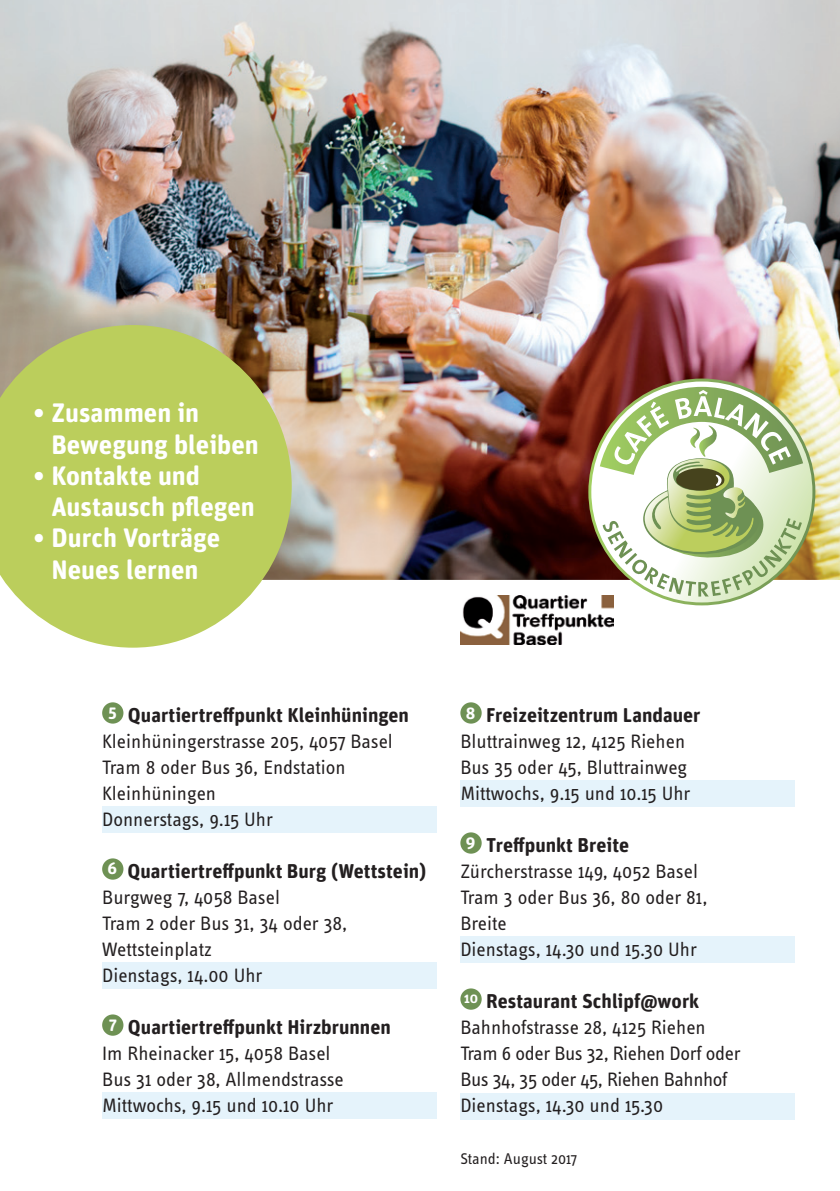
<style>
.page{position:relative;width:840px;height:1191px;background:#fff}
.page>*{position:absolute;margin:0;border:0;box-sizing:border-box;transform-origin:0 0}
.t1{font:700 26.8px/31.2px "Unit Rounded OT";color:#fff}
.t2{font:20px/26px "Info Text";color:#231f20}
.t3{font:700 20px "Unit Rounded OT";color:#231f20}
.t4{font:20px/26px "Info Text";letter-spacing:-.02em;color:#231f20}
.t5{font:16px "Info Text";letter-spacing:-.005em;color:#231f20}
.s1{font-size:16.4px;color:#fff}
</style>
<div class="page">
<img style="left:0;top:0;width:839px;height:580px">
<svg style="left:591px;top:381px;width:221px;height:221px"></svg>
<svg style="left:599px;top:387px;width:203px;height:209px"></svg>
<svg style="left:0;top:325px;width:291px;height:322px;background:#becb6b"></svg>
<div style="left:102px;top:1092px;width:334px;height:27px;background:#e5f3fb"></div>
<div style="left:460px;top:1093px;width:334px;height:27px;background:#e5f3fb"></div>
<div style="left:460px;top:935px;width:334px;height:27px;background:#e5f3fb"></div>
<div style="left:460px;top:780px;width:334px;height:26px;background:#e5f3fb"></div>
<div style="left:102px;top:806px;width:334px;height:27px;background:#e5f3fb"></div>
<div style="left:102px;top:962px;width:334px;height:27px;background:#e5f3fb"></div>
<img style="left:460px;top:595px;width:152px;height:49px">
<div style="left:102px;top:702px;width:21px;height:21px;background:#6e9154;border-radius:50%"></div>
<div style="left:102px;top:858px;width:21px;height:21px;background:#6e9154;border-radius:50%"></div>
<div style="left:102px;top:1014px;width:21px;height:21px;background:#6e9154;border-radius:50%"></div>
<div style="left:460px;top:702px;width:21px;height:21px;background:#6e9154;border-radius:50%"></div>
<div style="left:460px;top:832px;width:21px;height:21px;background:#6e9154;border-radius:50%"></div>
<div style="left:460px;top:988px;width:21px;height:21px;background:#6e9154;border-radius:50%"></div>
<p class="t1" style="left:51px;top:397px;width:209px;text-indent:-18px">• Zusammen in<br>Bewegung bleiben</p>
<p class="t1" style="left:51px;top:460px;width:205px;text-indent:-18px">• Kontakte und<br>Austausch pflegen</p>
<p class="t1" style="left:33px;top:522px;width:188px;text-align:center">• Durch Vorträge<br>Neues lernen</p>
<p class="t3" style="left:108px;top:702px;width:302px"><sup>5</sup> Quartiertreffpunkt Kleinhüningen</p>
<p class="t2" style="left:102px;top:728px;width:292px">Kleinhüningerstrasse 205, 4057 Basel</p>
<p class="t2" style="left:102px;top:754px;width:245px">Tram 8 oder Bus 36, Endstation<br>Kleinhüningen</p>
<p class="t2" style="left:102px;top:806px;width:172px">Donnerstags, 9.15 Uhr</p>
<p class="t3" style="left:107px;top:858px;width:320px"><sup>6</sup> Quartiertreffpunkt Burg (Wettstein)</p>
<p class="t2" style="left:102px;top:884px;width:179px">Burgweg 7, 4058 Basel</p>
<p class="t2" style="left:102px;top:910px;width:246px">Tram 2 oder Bus 31, 34 oder 38,<br>Wettsteinplatz</p>
<p class="t2" style="left:102px;top:962px;width:162px">Dienstags, 14.00 Uhr</p>
<p class="t3" style="left:109px;top:1014px;width:283px"><sup>7</sup> Quartiertreffpunkt Hirzbrunnen</p>
<p class="t2" style="left:102px;top:1040px;width:230px">Im Rheinacker 15, 4058 Basel</p>
<p class="t2" style="left:102px;top:1066px;width:243px">Bus 31 oder 38, Allmendstrasse</p>
<p class="t2" style="left:102px;top:1092px;width:233px">Mittwochs, 9.15 und 10.10 Uhr</p>
<p class="t3" style="left:465px;top:702px;width:236px"><span class="s1">8</span> Freizeitzentrum Landauer</p>
<p class="t2" style="left:460px;top:728px;width:226px">Bluttrainweg 12, 4125 Riehen</p>
<p class="t2" style="left:460px;top:754px;width:228px">Bus 35 oder 45, Bluttrainweg</p>
<p class="t2" style="left:460px;top:780px;width:231px">Mittwochs, 9.15 und 10.15 Uhr</p>
<p class="t3" style="left:465px;top:832px;width:165px"><sup>9</sup> Treffpunkt Breite</p>
<p class="t2" style="left:460px;top:858px;width:239px">Zürcherstrasse 149, 4052 Basel</p>
<p class="t2" style="left:460px;top:884px;width:248px">Tram 3 oder Bus 36, 80 oder 81,<br>Breite</p>
<p class="t2" style="left:460px;top:936px;width:238px">Dienstags, 14.30 und 15.30 Uhr</p>
<p class="t3" style="left:463px;top:988px;width:237px"><sup>10</sup> Restaurant Schlipf@work</p>
<p class="t2" style="left:460px;top:1014px;width:247px">Bahnhofstrasse 28, 4125 Riehen</p>
<p class="t4" style="left:460px;top:1040px;width:281px">Tram 6 oder Bus 32, Riehen Dorf oder<br>Bus 34, 35 oder 45, Riehen Bahnhof</p>
<p class="t2" style="left:460px;top:1092px;width:204px">Dienstags, 14.30 und 15.30</p>
<p class="t5" style="left:460px;top:1150px;width:118px">Stand: August 2017</p>
</div>
